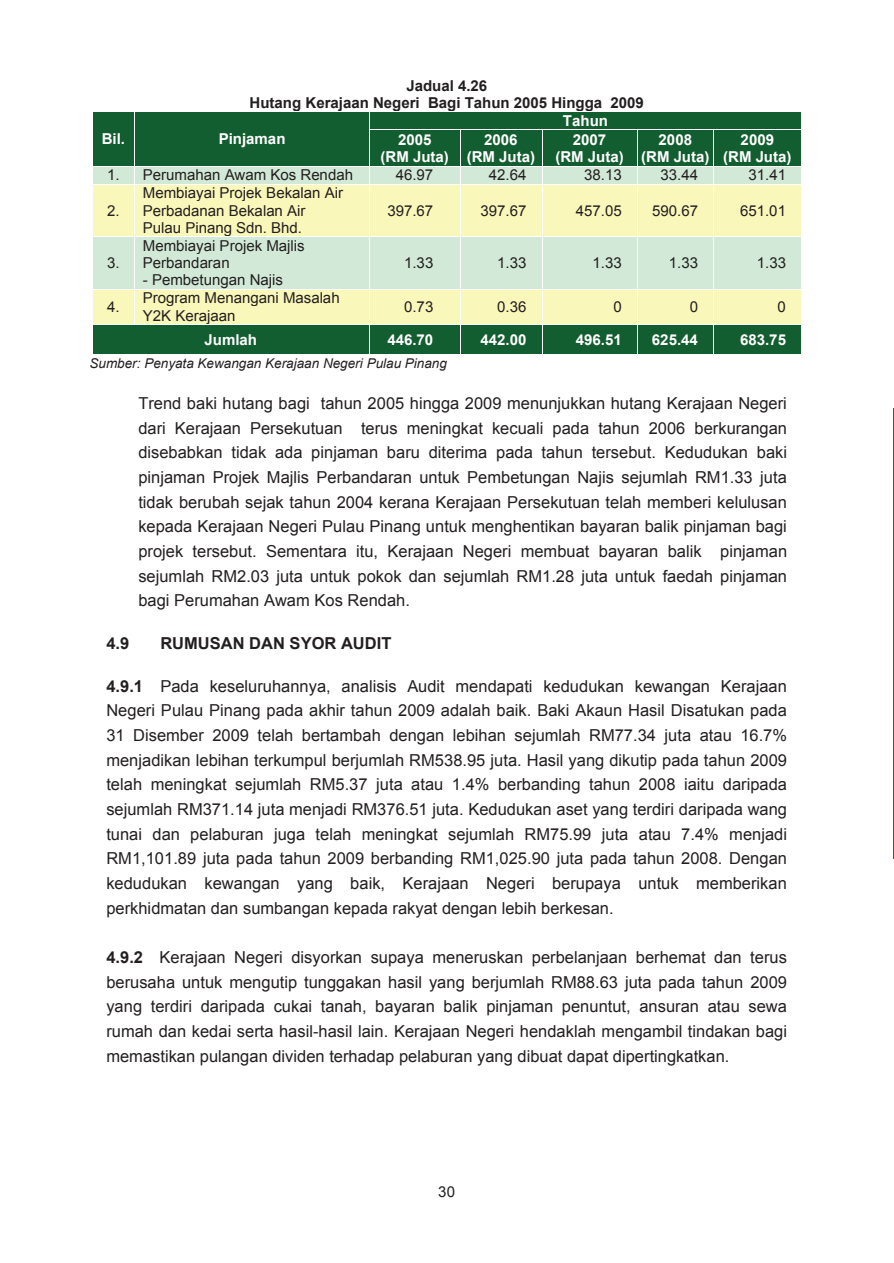
<style>
.page{position:relative;width:894px;height:1263px;background:#fff}
.page>*{position:absolute;margin:0;border:0;box-sizing:border-box;transform-origin:0 0}
.t1{font:16.5px/24.6px "Arial";color:#231f20;text-align:justify}
.t2{font:700 16.5px "Arial";color:#231f20}
.t3{font:15px/17.2px "Arial";color:#231f20}
.t4{font:700 15px/17.2px "Arial";color:#fff;text-align:center}
.t5{font:700 15px/17.2px "Arial";color:#231f20;text-align:center}
.t6{font:italic 13.5px "Arial";color:#231f20}
.s1{font-weight:700}
</style>
<div class="page">
<hr style="left:893px;top:408px;width:1px;height:451px;background:#236a40">
<div style="left:92px;top:112px;width:42px;height:54px;background:#135e30"></div>
<div style="left:135px;top:112px;width:234px;height:54px;background:#135e30"></div>
<div style="left:370px;top:112px;width:431px;height:17px;background:#135e30"></div>
<div style="left:370px;top:130px;width:89px;height:36px;background:#135e30"></div>
<div style="left:460px;top:130px;width:81px;height:36px;background:#135e30"></div>
<div style="left:542px;top:130px;width:94px;height:36px;background:#135e30"></div>
<div style="left:637px;top:130px;width:75px;height:36px;background:#135e30"></div>
<div style="left:713px;top:130px;width:88px;height:36px;background:#135e30"></div>
<svg style="left:92px;top:112px;width:1px;height:18px"></svg>
<hr style="left:92px;top:130px;width:1px;height:36px;background:#fff">
<hr style="left:637px;top:130px;width:1px;height:36px;background:#fff">
<hr style="left:713px;top:130px;width:1px;height:36px;background:#fff">
<div style="left:92px;top:166px;width:42px;height:18px;background:#d1e9d6"></div>
<div style="left:135px;top:166px;width:234px;height:18px;background:#d1e9d6"></div>
<div style="left:370px;top:166px;width:89px;height:18px;background:#d1e9d6"></div>
<div style="left:460px;top:166px;width:81px;height:18px;background:#d1e9d6"></div>
<div style="left:542px;top:166px;width:94px;height:18px;background:#d1e9d6"></div>
<div style="left:637px;top:166px;width:75px;height:18px;background:#d1e9d6"></div>
<div style="left:713px;top:166px;width:88px;height:18px;background:#d1e9d6"></div>
<hr style="left:92px;top:166px;width:709px;height:1px;background:#fff">
<svg style="left:92px;top:167px;width:1px;height:17px"></svg>
<svg style="left:459px;top:167px;width:1px;height:17px"></svg>
<svg style="left:541px;top:167px;width:1px;height:17px"></svg>
<svg style="left:637px;top:167px;width:1px;height:17px"></svg>
<svg style="left:713px;top:167px;width:1px;height:17px"></svg>
<div style="left:92px;top:184px;width:42px;height:52px;background:#faf7ba"></div>
<div style="left:135px;top:184px;width:234px;height:52px;background:#faf7ba"></div>
<div style="left:370px;top:184px;width:89px;height:52px;background:#faf7ba"></div>
<div style="left:460px;top:184px;width:81px;height:52px;background:#faf7ba"></div>
<div style="left:542px;top:184px;width:94px;height:52px;background:#faf7ba"></div>
<div style="left:637px;top:184px;width:75px;height:52px;background:#faf7ba"></div>
<div style="left:713px;top:184px;width:88px;height:52px;background:#faf7ba"></div>
<hr style="left:92px;top:184px;width:709px;height:1px;background:#fff">
<hr style="left:92px;top:184px;width:1px;height:52px;background:#fff">
<hr style="left:637px;top:184px;width:1px;height:52px;background:#fff">
<hr style="left:713px;top:184px;width:1px;height:52px;background:#fff">
<div style="left:92px;top:237px;width:42px;height:52px;background:#d1e9d6"></div>
<div style="left:135px;top:237px;width:234px;height:52px;background:#d1e9d6"></div>
<div style="left:370px;top:237px;width:89px;height:52px;background:#d1e9d6"></div>
<div style="left:460px;top:237px;width:81px;height:52px;background:#d1e9d6"></div>
<div style="left:542px;top:237px;width:94px;height:52px;background:#d1e9d6"></div>
<div style="left:637px;top:237px;width:75px;height:52px;background:#d1e9d6"></div>
<div style="left:713px;top:237px;width:88px;height:52px;background:#d1e9d6"></div>
<hr style="left:92px;top:237px;width:1px;height:52px;background:#fff">
<hr style="left:637px;top:237px;width:1px;height:52px;background:#fff">
<hr style="left:713px;top:237px;width:1px;height:52px;background:#fff">
<div style="left:92px;top:289px;width:42px;height:35px;background:#faf7ba"></div>
<div style="left:135px;top:289px;width:234px;height:35px;background:#faf7ba"></div>
<div style="left:370px;top:289px;width:89px;height:35px;background:#faf7ba"></div>
<div style="left:460px;top:289px;width:81px;height:35px;background:#faf7ba"></div>
<div style="left:542px;top:289px;width:94px;height:35px;background:#faf7ba"></div>
<div style="left:637px;top:289px;width:75px;height:35px;background:#faf7ba"></div>
<div style="left:713px;top:289px;width:88px;height:35px;background:#faf7ba"></div>
<hr style="left:92px;top:289px;width:709px;height:1px;background:#fff">
<hr style="left:92px;top:289px;width:1px;height:35px;background:#fff">
<hr style="left:637px;top:289px;width:1px;height:35px;background:#fff">
<hr style="left:713px;top:289px;width:1px;height:35px;background:#fff">
<div style="left:92px;top:325px;width:277px;height:29px;background:#135e30"></div>
<div style="left:370px;top:325px;width:89px;height:29px;background:#135e30"></div>
<div style="left:460px;top:325px;width:81px;height:29px;background:#135e30"></div>
<div style="left:542px;top:325px;width:94px;height:29px;background:#135e30"></div>
<div style="left:637px;top:325px;width:75px;height:29px;background:#135e30"></div>
<div style="left:713px;top:325px;width:88px;height:29px;background:#135e30"></div>
<hr style="left:92px;top:325px;width:1px;height:30px;background:#fff">
<hr style="left:637px;top:325px;width:1px;height:30px;background:#fff">
<hr style="left:713px;top:325px;width:1px;height:30px;background:#fff">
<p class="t5" style="left:249px;top:77px;width:396px">Jadual 4.26<br>Hutang Kerajaan Negeri Bagi Tahun 2005 Hingga 2009</p>
<p class="t4" style="left:102px;top:130px;width:25px">Bil.</p>
<p class="t4" style="left:219px;top:130px;width:68px">Pinjaman</p>
<p class="t4" style="left:563px;top:112px;width:47px">Tahun</p>
<p class="t4" style="left:380px;top:131px;width:70px">2005<br>(RM Juta)</p>
<p class="t4" style="left:466px;top:131px;width:70px">2006<br>(RM Juta)</p>
<p class="t4" style="left:555px;top:131px;width:70px">2007<br>(RM Juta)</p>
<p class="t4" style="left:641px;top:131px;width:70px">2008<br>(RM Juta)</p>
<p class="t4" style="left:723px;top:131px;width:70px">2009<br>(RM Juta)</p>
<p class="t3" style="left:107px;top:166px;width:247px">1. Perumahan Awam Kos Rendah</p>
<p class="t3" style="left:395px;top:166px;width:39px">46.97</p>
<p class="t3" style="left:489px;top:166px;width:39px">42.64</p>
<p class="t3" style="left:584px;top:166px;width:39px">38.13</p>
<p class="t3" style="left:660px;top:166px;width:39px">33.44</p>
<p class="t3" style="left:748px;top:166px;width:39px">31.41</p>
<p class="t3" style="left:107px;top:202px;width:14px">2.</p>
<p class="t3" style="left:143px;top:184px;width:202px">Membiayai Projek Bekalan Air<br>Perbadanan Bekalan Air<br>Pulau Pinang Sdn. Bhd.</p>
<p class="t3" style="left:387px;top:202px;width:47px">397.67</p>
<p class="t3" style="left:480px;top:202px;width:47px">397.67</p>
<p class="t3" style="left:575px;top:202px;width:47px">457.05</p>
<p class="t3" style="left:652px;top:202px;width:47px">590.67</p>
<p class="t3" style="left:740px;top:202px;width:47px">651.01</p>
<p class="t3" style="left:107px;top:254px;width:14px">3.</p>
<p class="t3" style="left:143px;top:237px;width:163px">Membiayai Projek Majlis<br>Perbandaran</p>
<p class="t3" style="left:143px;top:272px;width:142px">- Pembetungan Najis</p>
<p class="t3" style="left:404px;top:254px;width:31px">1.33</p>
<p class="t3" style="left:497px;top:254px;width:31px">1.33</p>
<p class="t3" style="left:592px;top:254px;width:31px">1.33</p>
<p class="t3" style="left:669px;top:254px;width:31px">1.33</p>
<p class="t3" style="left:756px;top:254px;width:31px">1.33</p>
<p class="t3" style="left:107px;top:298px;width:14px">4.</p>
<p class="t3" style="left:143px;top:290px;width:198px">Program Menangani Masalah<br>Y2K Kerajaan</p>
<p class="t3" style="left:404px;top:298px;width:31px">0.73</p>
<p class="t3" style="left:497px;top:298px;width:31px">0.36</p>
<p class="t3" style="left:613px;top:298px;width:10px">0</p>
<p class="t3" style="left:689px;top:298px;width:10px">0</p>
<p class="t3" style="left:777px;top:298px;width:10px">0</p>
<p class="t4" style="left:204px;top:331px;width:54px">Jumlah</p>
<p class="t4" style="left:387px;top:331px;width:47px">446.70</p>
<p class="t4" style="left:480px;top:331px;width:47px">442.00</p>
<p class="t4" style="left:575px;top:331px;width:47px">496.51</p>
<p class="t4" style="left:652px;top:331px;width:47px">625.44</p>
<p class="t4" style="left:740px;top:331px;width:47px">683.75</p>
<p class="t6" style="left:90px;top:356px;width:359px">Sumber: Penyata Kewangan Kerajaan Negeri Pulau Pinang</p>
<p class="t1" style="left:138px;top:391px;width:650px">Trend baki hutang bagi tahun 2005 hingga 2009 menunjukkan hutang Kerajaan Negeri dari Kerajaan Persekutuan terus meningkat kecuali pada tahun 2006 berkurangan disebabkan tidak ada pinjaman baru diterima pada tahun tersebut. Kedudukan baki pinjaman Projek Majlis Perbandaran untuk Pembetungan Najis sejumlah RM1.33 juta tidak berubah sejak tahun 2004 kerana Kerajaan Persekutuan telah memberi kelulusan kepada Kerajaan Negeri Pulau Pinang untuk menghentikan bayaran balik pinjaman bagi projek tersebut. Sementara itu, Kerajaan Negeri membuat bayaran balik pinjaman sejumlah RM2.03 juta untuk pokok dan sejumlah RM1.28 juta untuk faedah pinjaman bagi Perumahan Awam Kos Rendah.</p>
<p class="t2" style="left:106px;top:634px;width:24px">4.9</p>
<p class="t2" style="left:160px;top:634px;width:232px">RUMUSAN DAN SYOR AUDIT</p>
<p class="t1" style="left:106px;top:673px;width:682px"><span class="s1">4.9.1</span> Pada keseluruhannya, analisis Audit mendapati kedudukan kewangan Kerajaan Negeri Pulau Pinang pada akhir tahun 2009 adalah baik. Baki Akaun Hasil Disatukan pada 31 Disember 2009 telah bertambah dengan lebihan sejumlah RM77.34 juta atau 16.7% menjadikan lebihan terkumpul berjumlah RM538.95 juta. Hasil yang dikutip pada tahun 2009 telah meningkat sejumlah RM5.37 juta atau 1.4% berbanding tahun 2008 iaitu daripada sejumlah RM371.14 juta menjadi RM376.51 juta. Kedudukan aset yang terdiri daripada wang tunai dan pelaburan juga telah meningkat sejumlah RM75.99 juta atau 7.4% menjadi RM1,101.89 juta pada tahun 2009 berbanding RM1,025.90 juta pada tahun 2008. Dengan kedudukan kewangan yang baik, Kerajaan Negeri berupaya untuk memberikan perkhidmatan dan sumbangan kepada rakyat dengan lebih berkesan.</p>
<p class="t1" style="left:106px;top:945px;width:682px"><span class="s1">4.9.2</span> Kerajaan Negeri disyorkan supaya meneruskan perbelanjaan berhemat dan terus berusaha untuk mengutip tunggakan hasil yang berjumlah RM88.63 juta pada tahun 2009 yang terdiri daripada cukai tanah, bayaran balik pinjaman penuntut, ansuran atau sewa rumah dan kedai serta hasil-hasil lain. Kerajaan Negeri hendaklah mengambil tindakan bagi memastikan pulangan dividen terhadap pelaburan yang dibuat dapat dipertingkatkan.</p>
<p class="t3" style="left:438px;top:1183px;width:18px">30</p>
</div>
